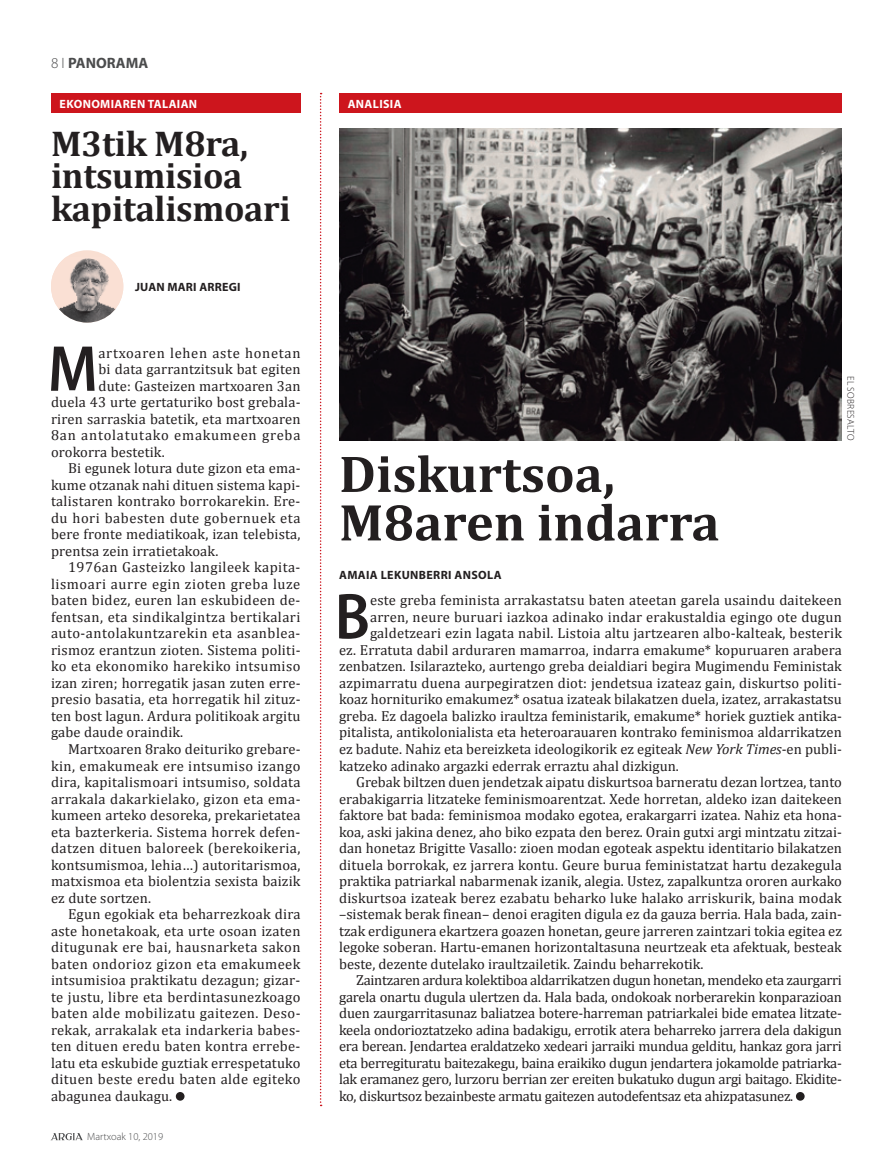
<style>
.page{position:relative;width:893px;height:1170px;background:#fff}
.page>*{position:absolute;margin:0;border:0;box-sizing:border-box;transform-origin:0 0}
.t1{font:600 semi-condensed 65.55px "Myriad Pro";color:#231f20}
.t2{font:700 52.35px/48.4px "Cambria";color:#231f20}
.t3{font:700 36px/32.5px "Cambria";letter-spacing:-.01em;color:#231f20}
.t4{font:700 15px "Myriad Pro";color:#4b4c4d}
.t5{font:14.55px "Cambria";letter-spacing:.005em;color:#231f20}
.t6{font:14.55px "Cambria";letter-spacing:-.02em;color:#231f20}
.t7{font:14.55px "Cambria";letter-spacing:.03em;color:#231f20}
.t8{font:14.55px "Cambria";letter-spacing:.025em;color:#231f20}
.t9{font:14.55px "Cambria";letter-spacing:-.015em;color:#231f20}
.t10{font:14.55px "Cambria";letter-spacing:.04em;color:#231f20}
.t11{font:14.55px "Cambria";letter-spacing:.035em;color:#231f20}
.t12{font:14.55px "Cambria";letter-spacing:.055em;color:#231f20}
.t13{font:14.55px "Cambria";letter-spacing:.05em;color:#231f20}
.t14{font:700 12px "Myriad Pro";letter-spacing:.03em;color:#231f20}
.t15{font:700 12px "Myriad Pro";letter-spacing:.03em;color:#fff}
.t16{font:300 10.5px "Myriad Pro";color:#4b4c4d}
.t17{font:300 9.75px "Myriad Pro";letter-spacing:.03em;color:#231f20}
.s1{font-weight:300}
.s2{font-style:italic}
</style>
<div class="page">
<svg style="left:51px;top:1133px;width:32px;height:7px"></svg>
<img style="left:339px;top:128px;width:502px;height:312px">
<svg style="left:320px;top:93px;width:2px;height:1013px"></svg>
<div style="left:51px;top:250px;width:72px;height:72px;background:#f9dfd2;border-radius:50%"></div>
<img style="left:51px;top:256px;width:72px;height:66px">
<div style="left:51px;top:94px;width:249px;height:19px;background:#cd151d"></div>
<div style="left:339px;top:94px;width:503px;height:19px;background:#cd151d"></div>
<svg style="left:176px;top:1091px;width:9px;height:9px"></svg>
<svg style="left:796px;top:1091px;width:9px;height:9px"></svg>
<p class="t4" style="left:51px;top:53px;width:99px"><span class="s1">8 І</span> PANORAMA</p>
<p class="t15" style="left:60px;top:96px;width:139px">EKONOMIAREN TALAIAN</p>
<p class="t15" style="left:348px;top:96px;width:8px">ANALISIA</p>
<h3 class="t3" style="left:51px;top:126px;width:241px">M3tik M8ra, intsumisioa kapitalismoari</h3>
<p class="t14" style="left:135px;top:279px;width:41px">JUAN MARI</p>
<p class="t14" style="left:199px;top:279px;width:9px">ARRE</p>
<p class="t14" style="left:229px;top:279px;width:12px">GI</p>
<h1 class="t1" style="left:48px;top:327px;width:52px">M</h1>
<p class="t13" style="left:98px;top:344px;width:203px">artxoaren lehen aste honetan</p>
<p class="t5" style="left:98px;top:360px;width:203px">bi data garrantzitsuk bat egiten</p>
<p class="t5" style="left:98px;top:377px;width:203px">dute: Gasteizen martxoaren 3an</p>
<p class="t5" style="left:51px;top:393px;width:251px">duela 43 urte gertaturiko bost grebala-</p>
<p class="t5" style="left:51px;top:410px;width:251px">riren sarraskia batetik, eta martxoaren</p>
<p class="t12" style="left:51px;top:426px;width:251px">8an antolatutako emakumeen greba</p>
<p class="t5" style="left:51px;top:443px;width:115px">orokorra bestetik.</p>
<p class="t5" style="left:68px;top:459px;width:234px">Bi egunek lotura dute gizon eta ema-</p>
<p class="t5" style="left:51px;top:476px;width:251px">kume otzanak nahi dituen sistema kapi-</p>
<p class="t5" style="left:51px;top:492px;width:251px">talistaren kontrako borrokarekin. Ere-</p>
<p class="t10" style="left:51px;top:509px;width:251px">du hori babesten dute gobernuek eta</p>
<p class="t5" style="left:51px;top:525px;width:251px">bere fronte mediatikoak, izan telebista,</p>
<p class="t5" style="left:51px;top:542px;width:169px">prentsa zein irratietakoak.</p>
<p class="t7" style="left:68px;top:558px;width:234px">1976an Gasteizko langileek kapita-</p>
<p class="t10" style="left:51px;top:575px;width:251px">lismoari aurre egin zioten greba luze</p>
<p class="t8" style="left:51px;top:591px;width:251px">baten bidez, euren lan eskubideen de-</p>
<p class="t7" style="left:51px;top:608px;width:251px">fentsan, eta sindikalgintza bertikalari</p>
<p class="t11" style="left:51px;top:624px;width:251px">auto-antolakuntzarekin eta asanblea-</p>
<p class="t5" style="left:51px;top:641px;width:251px">rismoz erantzun zioten. Sistema politi-</p>
<p class="t7" style="left:51px;top:657px;width:251px">ko eta ekonomiko harekiko intsumiso</p>
<p class="t5" style="left:51px;top:674px;width:251px">izan ziren; horregatik jasan zuten erre-</p>
<p class="t5" style="left:51px;top:690px;width:251px">presio basatia, eta horregatik hil zituz-</p>
<p class="t5" style="left:51px;top:707px;width:251px">ten bost lagun. Ardura politikoak argitu</p>
<p class="t5" style="left:51px;top:723px;width:134px">gabe daude oraindik.</p>
<p class="t5" style="left:68px;top:740px;width:234px">Martxoaren 8rako deituriko grebare-</p>
<p class="t7" style="left:51px;top:756px;width:251px">kin, emakumeak ere intsumiso izango</p>
<p class="t5" style="left:51px;top:773px;width:251px">dira, kapitalismoari intsumiso, soldata</p>
<p class="t7" style="left:51px;top:789px;width:251px">arrakala dakarkielako, gizon eta ema-</p>
<p class="t5" style="left:51px;top:806px;width:251px">kumeen arteko desoreka, prekarietatea</p>
<p class="t5" style="left:51px;top:822px;width:251px">eta bazterkeria. Sistema horrek defen-</p>
<p class="t8" style="left:51px;top:839px;width:251px">datzen dituen baloreek (berekoikeria,</p>
<p class="t5" style="left:51px;top:855px;width:251px">kontsumismoa, lehia…) autoritarismoa,</p>
<p class="t5" style="left:51px;top:872px;width:251px">matxismoa eta biolentzia sexista baizik</p>
<p class="t5" style="left:51px;top:888px;width:102px">ez dute sortzen.</p>
<p class="t5" style="left:68px;top:905px;width:234px">Egun egokiak eta beharrezkoak dira</p>
<p class="t5" style="left:51px;top:921px;width:251px">aste honetakoak, eta urte osoan izaten</p>
<p class="t7" style="left:51px;top:938px;width:251px">ditugunak ere bai, hausnarketa sakon</p>
<p class="t7" style="left:51px;top:954px;width:251px">baten ondorioz gizon eta emakumeek</p>
<p class="t5" style="left:51px;top:971px;width:251px">intsumisioa praktikatu dezagun; gizar-</p>
<p class="t8" style="left:51px;top:987px;width:251px">te justu, libre eta berdintasunezkoago</p>
<p class="t7" style="left:51px;top:1004px;width:251px">baten alde mobilizatu gaitezen. Deso-</p>
<p class="t5" style="left:51px;top:1020px;width:251px">rekak, arrakalak eta indarkeria babes-</p>
<p class="t8" style="left:51px;top:1037px;width:251px">ten dituen eredu baten kontra errebe-</p>
<p class="t5" style="left:51px;top:1053px;width:251px">latu eta eskubide guztiak errespetatuko</p>
<p class="t7" style="left:51px;top:1070px;width:251px">dituen beste eredu baten alde egiteko</p>
<p class="t5" style="left:51px;top:1086px;width:123px">abagunea daukagu.</p>
<p class="t16" style="left:87px;top:1130px;width:77px">Martxoak 10, 2019</p>
<h2 class="t2" style="left:339px;top:448px;width:382px">Diskurtsoa,<br>M8aren indarra</h2>
<p class="t14" style="left:339px;top:567px;width:9px">AMAIA</p>
<p class="t14" style="left:381px;top:567px;width:53px">LEKUNBERRI</p>
<p class="t14" style="left:455px;top:567px;width:9px">ANS</p>
<p class="t14" style="left:478px;top:567px;width:17px">OLA</p>
<p class="t17" style="left:856px;top:375px;width:66px;rotate:90deg">el sobresalto</p>
<h1 class="t1" style="left:335px;top:575px;width:37px">B</h1>
<p class="t5" style="left:370px;top:591px;width:473px">este greba feminista arrakastatsu baten ateetan garela usaindu daitekeen</p>
<p class="t5" style="left:370px;top:608px;width:473px">arren, neure buruari iazkoa adinako indar erakustaldia egingo ote dugun</p>
<p class="t5" style="left:370px;top:624px;width:473px">galdetzeari ezin lagata nabil. Listoia altu jartzearen albo-kalteak, besterik</p>
<p class="t5" style="left:339px;top:641px;width:504px">ez. Erratuta dabil arduraren mamarroa, indarra emakume* kopuruaren arabera</p>
<p class="t5" style="left:339px;top:657px;width:504px">zenbatzen. Isilarazteko, aurtengo greba deialdiari begira Mugimendu Feministak</p>
<p class="t5" style="left:339px;top:674px;width:504px">azpimarratu duena aurpegiratzen diot: jendetsua izateaz gain, diskurtso politi-</p>
<p class="t5" style="left:339px;top:690px;width:504px">koaz hornituriko emakumez* osatua izateak bilakatzen duela, izatez, arrakastatsu</p>
<p class="t5" style="left:339px;top:707px;width:504px">greba. Ez dagoela balizko iraultza feministarik, emakume* horiek guztiek antika-</p>
<p class="t5" style="left:339px;top:723px;width:504px">pitalista, antikolonialista eta heteroarauaren kontrako feminismoa aldarrikatzen</p>
<p class="t5" style="left:339px;top:740px;width:504px">ez badute. Nahiz eta bereizketa ideologikorik ez egiteak <span class="s2">New York Times</span>-en publi-</p>
<p class="t5" style="left:339px;top:756px;width:341px">katzeko adinako argazki ederrak erraztu ahal dizkigun.</p>
<p class="t5" style="left:356px;top:773px;width:487px">Grebak biltzen duen jendetzak aipatu diskurtsoa barneratu dezan lortzea, tanto</p>
<p class="t5" style="left:339px;top:789px;width:504px">erabakigarria litzateke feminismoarentzat. Xede horretan, aldeko izan daitekeen</p>
<p class="t5" style="left:339px;top:806px;width:504px">faktore bat bada: feminismoa modako egotea, erakargarri izatea. Nahiz eta hona-</p>
<p class="t5" style="left:339px;top:822px;width:504px">koa, aski jakina denez, aho biko ezpata den berez. Orain gutxi argi mintzatu zitzai-</p>
<p class="t5" style="left:339px;top:839px;width:504px">dan honetaz Brigitte Vasallo: zioen modan egoteak aspektu identitario bilakatzen</p>
<p class="t5" style="left:339px;top:855px;width:504px">dituela borrokak, ez jarrera kontu. Geure burua feministatzat hartu dezakegula</p>
<p class="t5" style="left:339px;top:872px;width:504px">praktika patriarkal nabarmenak izanik, alegia. Ustez, zapalkuntza ororen aurkako</p>
<p class="t5" style="left:339px;top:888px;width:504px">diskurtsoa izateak berez ezabatu beharko luke halako arriskurik, baina modak</p>
<p class="t5" style="left:339px;top:905px;width:504px">–sistemak berak finean– denoi eragiten digula ez da gauza berria. Hala bada, zain-</p>
<p class="t5" style="left:339px;top:921px;width:504px">tzak erdigunera ekartzera goazen honetan, geure jarreren zaintzari tokia egitea ez</p>
<p class="t5" style="left:339px;top:938px;width:504px">legoke soberan. Hartu-emanen horizontaltasuna neurtzeak eta afektuak, besteak</p>
<p class="t5" style="left:339px;top:954px;width:366px">beste, dezente dutelako iraultzailetik. Zaindu beharrekotik.</p>
<p class="t6" style="left:356px;top:971px;width:487px">Zaintzaren ardura kolektiboa aldarrikatzen dugun honetan, mendeko eta zaurgarri</p>
<p class="t5" style="left:339px;top:987px;width:504px">garela onartu dugula ulertzen da. Hala bada, ondokoak norberarekin konparazioan</p>
<p class="t5" style="left:339px;top:1004px;width:504px">duen zaurgarritasunaz baliatzea botere-harreman patriarkalei bide ematea litzate-</p>
<p class="t9" style="left:339px;top:1020px;width:504px">keela ondorioztatzeko adina badakigu, errotik atera beharreko jarrera dela dakigun</p>
<p class="t6" style="left:339px;top:1037px;width:504px">era berean. Jendartea eraldatzeko xedeari jarraiki mundua gelditu, hankaz gora jarri</p>
<p class="t6" style="left:339px;top:1053px;width:504px">eta berregituratu baitezakegu, baina eraikiko dugun jendartera jokamolde patriarka-</p>
<p class="t6" style="left:339px;top:1070px;width:504px">lak eramanez gero, lurzoru berrian zer ereiten bukatuko dugun argi baitago. Ekidite-</p>
<p class="t6" style="left:339px;top:1086px;width:456px">ko, diskurtsoz bezainbeste armatu gaitezen autodefentsaz eta ahizpatasunez.</p>
</div>
